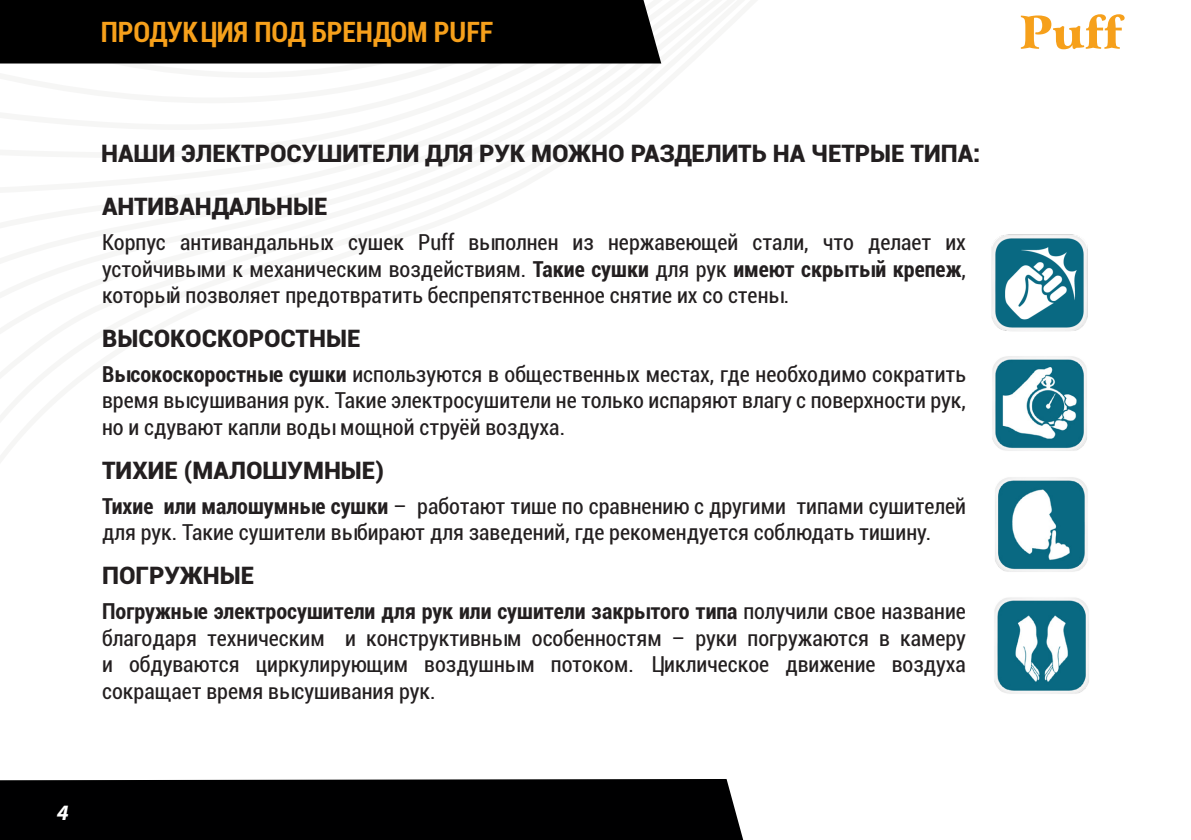
<style>
.page{position:relative;width:1191px;height:840px;background:#fff}
.page>*{position:absolute;margin:0;border:0;box-sizing:border-box;transform-origin:0 0}
.t1{font:700 condensed 28px "Roboto";color:#f6a01b}
.t2{font:900 24px "Roboto";color:#231f20}
.t3{font:condensed 22px/26.4px "Roboto";color:#231f20;text-align:justify}
.t4{font:italic 700 22px "Myriad Pro";color:#fff}
.s1{font-weight:700}
</style>
<div class="page">
<div style="left:0;top:779px;width:743px;height:60px;background:#000001"></div>
<svg style="left:1020px;top:14px;width:104px;height:35px"></svg>
<div style="left:0;top:0;width:661px;height:63px;background:#000"></div>
<img style="left:991px;top:234px;width:97px;height:97px">
<img style="left:992px;top:356px;width:95px;height:95px">
<img style="left:994px;top:597px;width:95px;height:97px">
<img style="left:995px;top:477px;width:93px;height:95px">
<p class="t1" style="left:101px;top:13px;width:394px">ПРОДУКЦИЯ ПОД БРЕНДОМ PUFF</p>
<p class="t2" style="left:101px;top:136px;width:880px">НАШИ ЭЛЕКТРОСУШИТЕЛИ ДЛЯ РУК МОЖНО РАЗДЕЛИТЬ НА ЧЕТРЫЕ ТИПА:</p>
<p class="t2" style="left:102px;top:189px;width:227px">АНТИВАНДАЛЬНЫЕ</p>
<p class="t3" style="left:102px;top:228px;width:865px">Корпус антивандальных сушек Puff выполнен из нержавеющей стали, что делает их устойчивыми к механическим воздействиям. <span class="s1">Такие сушки</span> для рук <span class="s1">имеют скрытый крепеж</span>, который позволяет предотвратить беспрепятственное снятие их со стены.</p>
<p class="t2" style="left:102px;top:321px;width:260px">ВЫСОКОСКОРОСТНЫЕ</p>
<p class="t3" style="left:102px;top:360px;width:865px"><span class="s1">Высокоскоростные сушки</span> используются в общественных местах, где необходимо сократить время высушивания рук. Такие электросушители не только испаряют влагу с поверхности рук, но и сдувают капли воды мощной струёй воздуха.</p>
<p class="t2" style="left:102px;top:453px;width:283px">ТИХИЕ (МАЛОШУМНЫЕ)</p>
<p class="t3" style="left:102px;top:492px;width:865px"><span class="s1">Тихие или малошумные сушки</span> – работают тише по сравнению с другими типами сушителей для рук. Такие сушители выбирают для заведений, где рекомендуется соблюдать тишину.</p>
<p class="t2" style="left:102px;top:558px;width:153px">ПОГРУЖНЫЕ</p>
<p class="t3" style="left:102px;top:597px;width:865px"><span class="s1">Погружные электросушители для рук или сушители закрытого типа</span> получили свое название благодаря техническим и конструктивным особенностям – руки погружаются в камеру и обдуваются циркулирующим воздушным потоком. Циклическое движение воздуха сокращает время высушивания рук.</p>
<p class="t4" style="left:57px;top:797px;width:13px">4</p>
</div>
